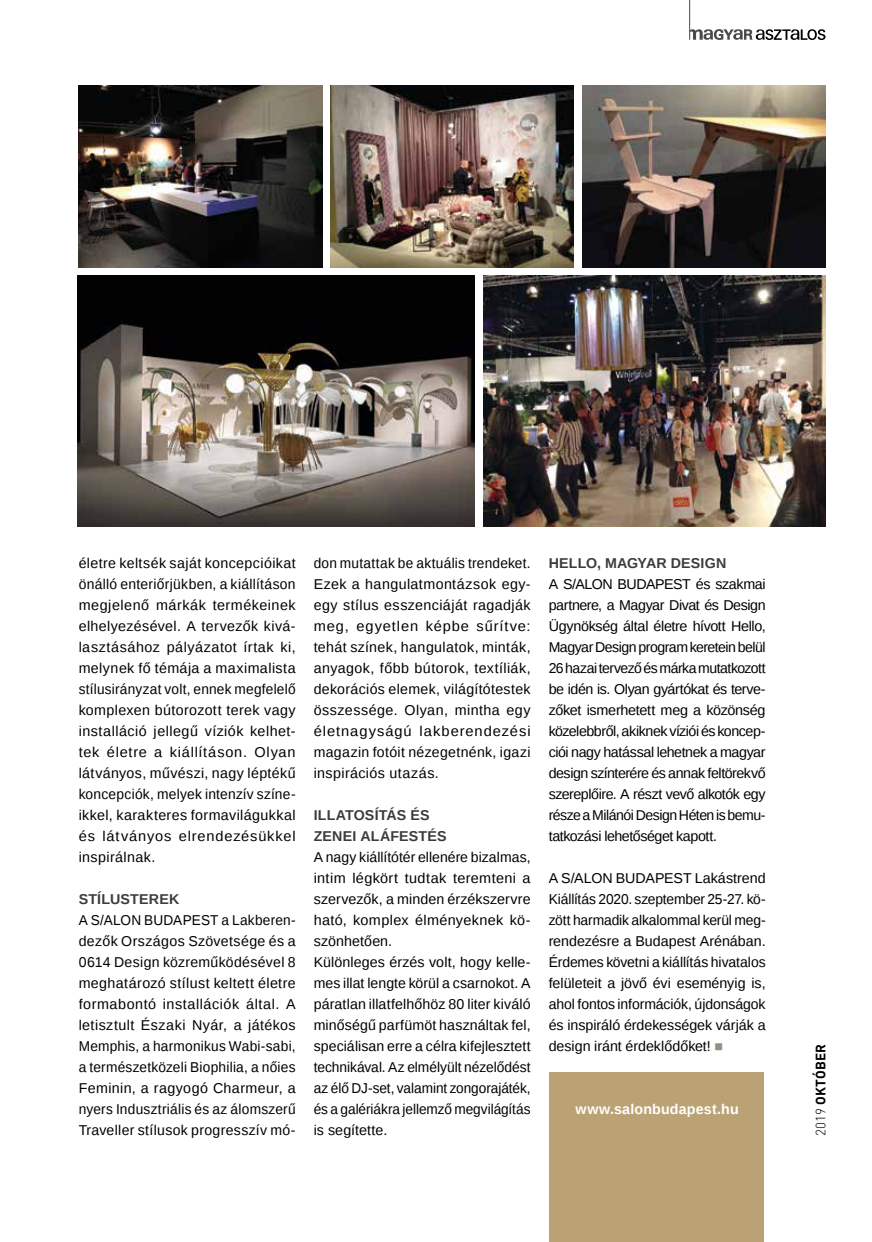
<style>
.page{position:relative;width:872px;height:1242px;background:#fff}
.page>*{position:absolute;margin:0;border:0;box-sizing:border-box;transform-origin:0 0}
.t1{font:14.25px/21px "Liberation Sans";letter-spacing:.005em;color:#000;text-align:justify}
.t2{font:14.25px/21px "Liberation Sans";letter-spacing:.005em;color:#000;text-align:justify;scale:.96 1}
.t3{font:700 14.25px/21px "Liberation Sans";letter-spacing:.015em;color:#3c3c3b}
.t4{font:700 14.25px "Liberation Sans";letter-spacing:.01em;color:#fff}
.t5{font:700 13.5px "DIN Pro";letter-spacing:.01em;color:#000}
.s1{color:#968e82}
.s2{font-weight:300}
</style>
<div class="page">
<svg style="left:690px;top:29px;width:135px;height:11px"></svg>
<hr style="left:689px;top:0;width:1px;height:40px;background:#4a4a49">
<img style="left:483px;top:275px;width:342px;height:251px">
<img style="left:78px;top:275px;width:396px;height:251px">
<img style="left:330px;top:85px;width:244px;height:182px">
<img style="left:79px;top:85px;width:243px;height:182px">
<img style="left:582px;top:85px;width:243px;height:182px">
<div style="left:548px;top:1072px;width:215px;height:170px;background:#bba274"></div>
<p class="t1" style="left:79px;top:553px;width:218px">életre keltsék saját koncepcióikat önálló enteriőrjükben, a kiállításon megjelenő márkák termékeinek elhelyezésével. A tervezők kivá&shy;lasztásához pályázatot írtak ki, melynek fő témája a maximalista stílusirányzat volt, ennek megfelelő komplexen bútorozott terek vagy installáció jellegű víziók kelhet&shy;tek életre a kiállításon. Olyan látványos, művészi, nagy léptékű koncepciók, melyek intenzív színe&shy;ikkel, karakteres formavilágukkal és látványos elrendezésükkel inspirálnak.</p>
<p class="t3" style="left:79px;top:888px;width:102px">STÍLUSTEREK</p>
<p class="t2" style="left:79px;top:910px;width:227px">A S/ALON BUDAPEST a Lakberen&shy;dezők Országos Szövetsége és a 0614 Design közreműködésével 8 meghatározó stílust keltett életre formabontó installációk által. A letisztult Északi Nyár, a játékos Memphis, a harmonikus Wabi-sabi, a természetközeli Biophilia, a nőies Feminin, a ragyogó Charmeur, a nyers Indusztriális és az álomszerű Traveller stílusok progresszív mó-</p>
<p class="t2" style="left:314px;top:553px;width:227px">don mutattak be aktuális trendeket.<br>Ezek a hangulatmontázsok egy&shy;egy stílus esszenciáját ragadják meg, egyetlen képbe sűrítve: tehát színek, hangulatok, minták, anyagok, főbb bútorok, textíliák, dekorációs elemek, világítótestek összessége. Olyan, mintha egy életnagyságú lakberendezési magazin fotóit nézegetnénk, igazi inspirációs utazás.</p>
<p class="t3" style="left:314px;top:804px;width:134px">ILLATOSÍTÁS ÉS<br>ZENEI ALÁFESTÉS</p>
<p class="t1" style="left:314px;top:847px;width:218px;text-align:left">A nagy kiállítótér ellenére bizalmas, intim légkört tudtak teremteni a szervezők, a minden érzékszervre ható, komplex élményeknek kö&shy;szönhetően.<br>Különleges érzés volt, hogy kelle&shy;mes illat lengte körül a csarnokot. A páratlan illatfelhőhöz 80 liter kiváló minőségű parfümöt használtak fel, speciálisan erre a célra kifejlesztett technikával. Az elmélyült nézelődést az élő DJ-set, valamint zongorajáték, és a galériákra jellemző megvilágítás is segítette.</p>
<p class="t3" style="left:548px;top:552px;width:179px">HELLO, MAGYAR DESIGN</p>
<p class="t1" style="left:548px;top:574px;width:218px">A S/ALON BUDAPEST és szakmai partnere, a Magyar Divat és Design Ügynökség által életre hívott Hello, Magyar Design program keretein belül 26 hazai tervező és márka mutatkozott be idén is. Olyan gyártókat és terve&shy;zőket ismerhetett meg a közönség közelebbről, akiknek víziói és koncep&shy;ciói nagy hatással lehetnek a magyar design színterére és annak feltörekvő szereplőire. A részt vevő alkotók egy része a Milánói Design Héten is bemu&shy;tatkozási lehetőséget kapott.</p>
<p class="t1" style="left:548px;top:868px;width:218px">A S/ALON BUDAPEST Lakástrend Kiállítás 2020. szeptember 25-27. kö&shy;zött harmadik alkalommal kerül meg&shy;rendezésre a Budapest Arénában.<br>Érdemes követni a kiállítás hivatalos felületeit a jövő évi eseményig is, ahol fontos információk, újdonságok és inspiráló érdekességek várják a design iránt érdeklődőket! <span class="s1">■</span></p>
<p class="t4" style="left:575px;top:1099px;width:165px">www.salonbudapest.hu</p>
<p class="t5" style="left:811px;top:1135px;width:93px;rotate:-90deg"><span class="s2">2019</span> OKTÓBER</p>
</div>
